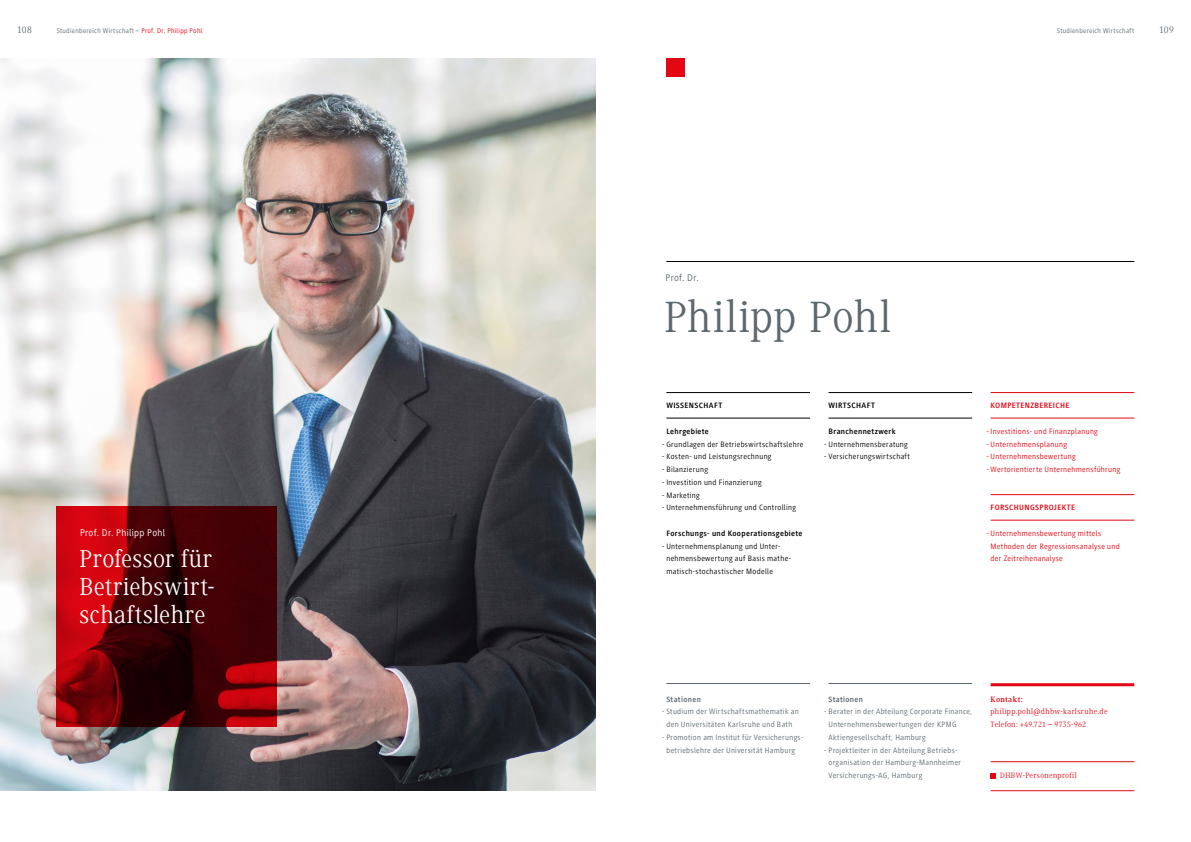
<style>
.page{position:relative;width:1191px;height:842px;background:#fff}
.page>*{position:absolute;margin:0;border:0;box-sizing:border-box;transform-origin:0 0}
.t1{font:45px "Generis Serif Com";letter-spacing:.005em;color:#5d686e}
.t2{font:25px/28px "Generis Serif Com";letter-spacing:.015em;color:#fff;text-align:justify}
.t3{font:10px "Generis Sans Com";letter-spacing:.03em;color:#fff}
.t4{font:10px "Generis Sans Com";letter-spacing:.03em;color:#5d686e}
.t5{font:10px "Generis Serif Com";letter-spacing:.025em;color:#5d686e}
.t6{font:8px/12.8px "Generis Sans Com";letter-spacing:.04em;color:#5d686e}
.t7{font:8px/12.8px "Generis Sans Com";letter-spacing:.04em;color:#000}
.t8{font:8px/12.8px "Generis Sans Com";letter-spacing:.04em;color:#e30613}
.t9{font:700 8px "Generis Sans Com";letter-spacing:.04em;color:#000}
.t10{font:8px/12.8px "Generis Serif Com";letter-spacing:.04em;color:#e30613}
.t11{font:700 8px "Generis Sans Com";letter-spacing:.045em;color:#e30613}
.t12{font:700 8px "Generis Sans Com";letter-spacing:.04em;color:#5d686e}
.t13{font:700 8px "Generis Serif Com";letter-spacing:.04em;color:#e30613}
.t14{font:7px "Generis Sans Com";letter-spacing:.045em;color:#5d686e}
.s1{color:#e30613}
</style>
<div class="page">
<hr style="left:666px;top:261px;width:468px;height:1px;background:#000">
<div style="left:666px;top:58px;width:18px;height:19px;background:#e30613"></div>
<hr style="left:828px;top:683px;width:144px;height:1px;background:#5d686e">
<hr style="left:666px;top:683px;width:144px;height:1px;background:#5d686e">
<hr style="left:666px;top:392px;width:144px;height:1px;background:#000">
<hr style="left:666px;top:418px;width:144px;height:1px;background:#000">
<hr style="left:828px;top:392px;width:144px;height:1px;background:#000">
<hr style="left:828px;top:418px;width:144px;height:1px;background:#000">
<hr style="left:990px;top:392px;width:144px;height:1px;background:#e30613">
<hr style="left:990px;top:418px;width:144px;height:1px;background:#e30613">
<hr style="left:990px;top:494px;width:144px;height:1px;background:#e30613">
<hr style="left:990px;top:520px;width:144px;height:1px;background:#e30613">
<hr style="left:990px;top:683px;width:144px;height:3px;background:#e30613">
<hr style="left:990px;top:761px;width:144px;height:1px;background:#e30613">
<svg style="left:990px;top:773px;width:6px;height:5px"></svg>
<hr style="left:990px;top:790px;width:144px;height:1px;background:#e30613">
<img style="left:0;top:58px;width:595px;height:733px">
<svg style="left:57px;top:507px;width:220px;height:220px;background:#640107"></svg>
<p class="t5" style="left:17px;top:24px;width:16px">108</p>
<p class="t14" style="left:1057px;top:27px;width:79px">Studienbereich Wirtschaft</p>
<p class="t5" style="left:1159px;top:24px;width:16px">109</p>
<p class="t14" style="left:57px;top:27px;width:147px">Studienbereich Wirtschaft – <span class="s1">Prof. Dr. Philipp Pohl</span></p>
<p class="t3" style="left:80px;top:527px;width:87px">Prof. Dr. Philipp Pohl</p>
<h2 class="t2" style="left:79px;top:545px;width:137px">Professor für Betriebswirt&shy;schaftslehre</h2>
<p class="t4" style="left:665px;top:272px;width:35px">Prof. Dr.</p>
<h1 class="t1" style="left:664px;top:292px;width:228px">Philipp Pohl</h1>
<p class="t9" style="left:666px;top:401px;width:57px">WISSENSCHAFT</p>
<p class="t9" style="left:666px;top:427px;width:44px">Lehrgebiete</p>
<p class="t7" style="left:662px;top:437px;width:143px">- Grundlagen der Betriebswirtschaftslehre</p>
<p class="t7" style="left:662px;top:450px;width:111px">- Kosten- und Leistungsrechnung</p>
<p class="t7" style="left:662px;top:463px;width:47px">- Bilanzierung</p>
<p class="t7" style="left:662px;top:476px;width:101px">- Investition und Finanzierung</p>
<p class="t7" style="left:662px;top:488px;width:39px">- Marketing</p>
<p class="t7" style="left:662px;top:501px;width:135px">- Unternehmensführung und Controlling</p>
<p class="t9" style="left:666px;top:529px;width:137px">Forschungs- und Kooperationsgebiete</p>
<p class="t7" style="left:666px;top:539px;width:126px;text-indent:-4px">- Unternehmensplanung und Unter&shy;nehmensbewertung auf Basis mathe&shy;matisch-stochastischer Modelle</p>
<p class="t9" style="left:828px;top:401px;width:48px">WIRTSCHAFT</p>
<p class="t9" style="left:828px;top:427px;width:69px">Branchennetzwerk</p>
<p class="t7" style="left:824px;top:437px;width:85px">- Unternehmensberatung</p>
<p class="t7" style="left:824px;top:450px;width:87px">- Versicherungswirtschaft</p>
<p class="t11" style="left:990px;top:401px;width:80px">KOMPETENZBEREICHE</p>
<p class="t8" style="left:986px;top:425px;width:113px">- Investitions- und Finanzplanung</p>
<p class="t8" style="left:986px;top:437px;width:82px">- Unternehmensplanung</p>
<p class="t8" style="left:986px;top:450px;width:91px">- Unternehmensbewertung</p>
<p class="t8" style="left:986px;top:463px;width:135px">- Wertorientierte Unternehmensführung</p>
<p class="t11" style="left:990px;top:503px;width:86px">FORSCHUNGSPROJEKTE</p>
<p class="t8" style="left:990px;top:527px;width:131px;text-indent:-4px">- Unternehmensbewertung mittels<br>Methoden der Regressionsanalyse und der Zeitreihenanalyse</p>
<p class="t12" style="left:666px;top:695px;width:36px">Stationen</p>
<p class="t6" style="left:662px;top:705px;width:138px;text-align:center">- Studium der Wirtschaftsmathematik an den Universitäten Karlsruhe und Bath</p>
<p class="t6" style="left:662px;top:731px;width:143px;text-align:center">- Promotion am Institut für Versicherungs&shy;betriebslehre der Universität Hamburg</p>
<p class="t12" style="left:828px;top:695px;width:36px">Stationen</p>
<p class="t6" style="left:828px;top:705px;width:145px;text-indent:-4px">- Berater in der Abteilung Corporate Finance,<br>Unternehmensbewertungen der KPMG<br>Aktiengesellschaft, Hamburg</p>
<p class="t6" style="left:828px;top:744px;width:134px;text-indent:-4px">- Projektleiter in der Abteilung Betriebs&shy;organisation der Hamburg-Mannheimer<br>Versicherungs-AG, Hamburg</p>
<p class="t13" style="left:990px;top:694px;width:34px">Kontakt:</p>
<p class="t10" style="left:990px;top:705px;width:118px">philipp.pohl@dhbw-karlsruhe.de<br>Telefon: +49.721 – 9735-962</p>
<p class="t10" style="left:1000px;top:769px;width:78px">DHBW-Personenprofil</p>
</div>
